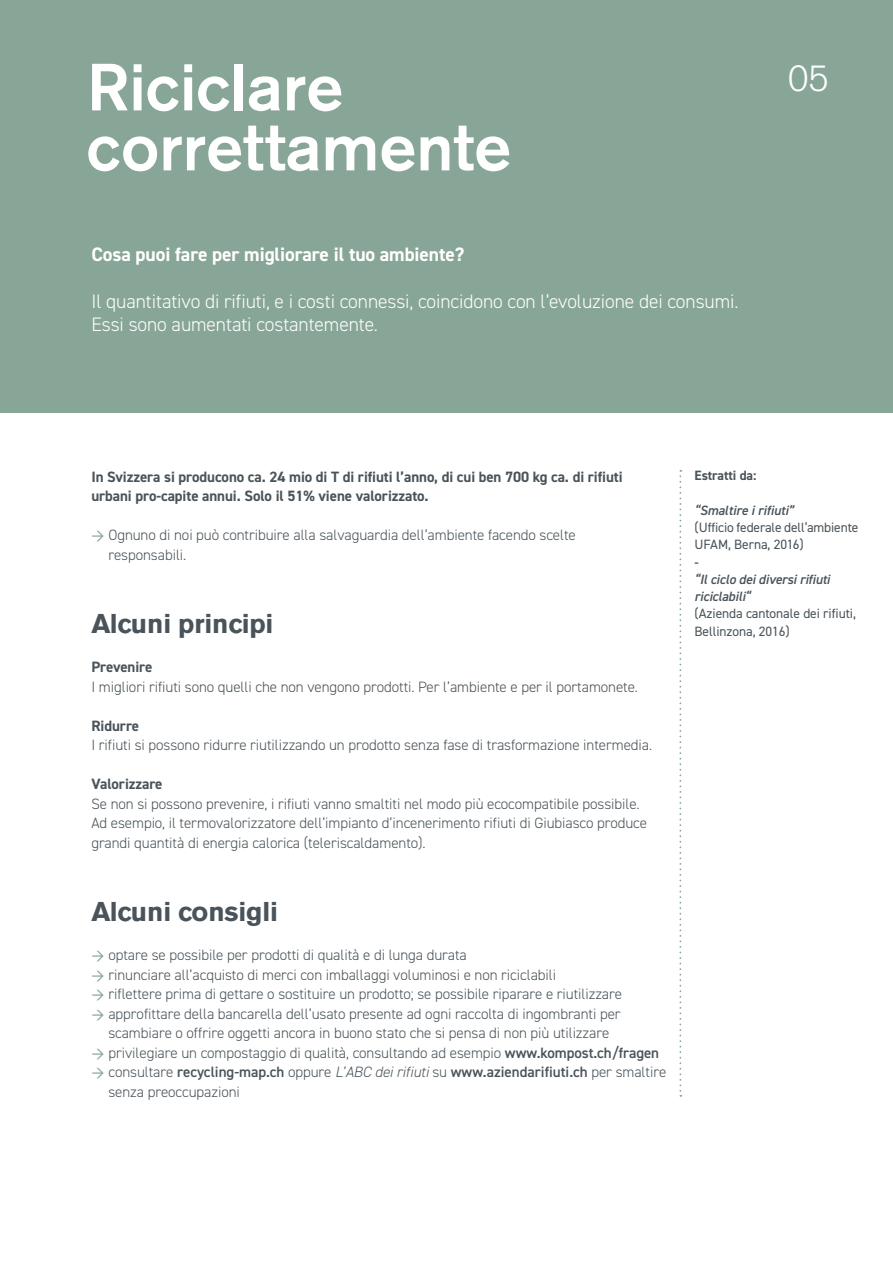
<style>
.page{position:relative;width:893px;height:1263px;background:#fff}
.page>*{position:absolute;margin:0;border:0;box-sizing:border-box;transform-origin:0 0}
.t1{font:500 66px/60px "Akzidenz Grotesk BQ";color:#fff}
.t2{font:300 36px "Akzidenz Grotesk BE";color:#fff}
.t3{font:700 27px "Akzidenz Grotesk BE";letter-spacing:-.005em;color:#495359}
.t4{font:300 19.5px/23.2px "DIN2014";letter-spacing:-.005em;color:#fff}
.t5{font:700 19.5px "DIN2014";letter-spacing:-.005em;color:#fff}
.t6{font:300 15px/19.5px "DIN2014";letter-spacing:-.005em;color:#495359}
.t7{font:700 15px/19.5px "DIN2014";letter-spacing:-.005em;color:#495359}
.t8{font:13.5px/17.2px "DIN2014";letter-spacing:-.005em;color:#495359}
.t9{font:italic 600 13.5px/17.2px "DIN2014";letter-spacing:-.01em;color:#495359}
.t10{font:700 13.5px "DIN2014";letter-spacing:-.005em;color:#495359}
.t11{font:600 13.5px "DIN2014";color:#495359}
.s1{font-weight:700;color:#88a697}
.s2{font-weight:600}
.s3{font-style:italic}
</style>
<div class="page">
<div style="left:0;top:0;width:893px;height:412px;background:#88a697"></div>
<svg style="left:679px;top:470px;width:2px;height:627px"></svg>
<h1 class="t1" style="left:87px;top:56px;width:426px">Riciclare correttamente</h1>
<h3 class="t5" style="left:91px;top:242px;width:374px">Cosa puoi fare per migliorare il tuo ambiente?</h3>
<h3 class="t4" style="left:91px;top:290px;width:649px">Il quantitativo di rifiuti, e i costi connessi, coincidono con l’evoluzione dei consumi.<br>Essi sono aumentati costantemente.</h3>
<h2 class="t2" style="left:788px;top:58px;width:43px">05</h2>
<p class="t7" style="left:91px;top:466px;width:533px">In Svizzera si producono ca. 24 mio di T di rifiuti l’anno, di cui ben 700 kg ca. di rifiuti urbani pro-capite annui. Solo il 51% viene valorizzato.</p>
<p class="t6" style="left:108px;top:525px;width:469px;text-indent:-17px"><span class="s1">→</span> Ognuno di noi può contribuire alla salvaguardia dell’ambiente facendo scelte responsabili.</p>
<h3 class="t3" style="left:91px;top:608px;width:184px">Alcuni principi</h3>
<p class="t7" style="left:91px;top:657px;width:63px">Prevenire</p>
<p class="t6" style="left:91px;top:677px;width:548px">I migliori rifiuti sono quelli che non vengono prodotti. Per l’ambiente e per il portamonete.</p>
<p class="t7" style="left:91px;top:715px;width:49px">Ridurre</p>
<p class="t6" style="left:91px;top:735px;width:562px">I rifiuti si possono ridurre riutilizzando un prodotto senza fase di trasformazione intermedia.</p>
<p class="t7" style="left:91px;top:774px;width:73px">Valorizzare</p>
<p class="t6" style="left:91px;top:794px;width:557px">Se non si possono prevenire, i rifiuti vanno smaltiti nel modo più ecocompatibile possibile.<br>Ad esempio, il termovalorizzatore dell’impianto d’incenerimento rifiuti di Giubiasco produce grandi quantità di energia calorica (teleriscaldamento).</p>
<h3 class="t3" style="left:91px;top:896px;width:188px">Alcuni consigli</h3>
<p class="t6" style="left:91px;top:945px;width:377px"><span class="s1">→</span> optare se possibile per prodotti di qualità e di lunga durata</p>
<p class="t6" style="left:91px;top:965px;width:466px"><span class="s1">→</span> rinunciare all’acquisto di merci con imballaggi voluminosi e non riciclabili</p>
<p class="t6" style="left:91px;top:984px;width:532px"><span class="s1">→</span> riflettere prima di gettare o sostituire un prodotto; se possibile riparare e riutilizzare</p>
<p class="t6" style="left:91px;top:1004px;width:531px;text-align:center"><span class="s1">→</span> approfittare della bancarella dell’usato presente ad ogni raccolta di ingombranti per scambiare o offrire oggetti ancora in buono stato che si pensa di non più utilizzare</p>
<p class="t6" style="left:91px;top:1043px;width:569px"><span class="s1">→</span> privilegiare un compostaggio di qualità, consultando ad esempio <span class="s2">www.kompost.ch/fragen</span></p>
<p class="t6" style="left:108px;top:1062px;width:559px;text-indent:-17px"><span class="s1">→</span> consultare <span class="s2">recycling-map.ch</span> oppure <span class="s3">L’ABC dei rifiuti</span> su <span class="s2">www.aziendarifiuti.ch</span> per smaltire senza preoccupazioni</p>
<p class="t10" style="left:695px;top:467px;width:63px">Estratti da:</p>
<p class="t9" style="left:695px;top:501px;width:100px">“Smaltire i rifiuti”</p>
<p class="t8" style="left:695px;top:519px;width:165px">(Ufficio federale dell’ambiente<br>UFAM, Berna, 2016)</p>
<p class="t11" style="left:695px;top:553px;width:6px">-</p>
<p class="t9" style="left:695px;top:570px;width:137px">“Il ciclo dei diversi rifiuti riciclabili“</p>
<p class="t8" style="left:695px;top:605px;width:163px">(Azienda cantonale dei rifiuti,<br>Bellinzona, 2016)</p>
</div>
